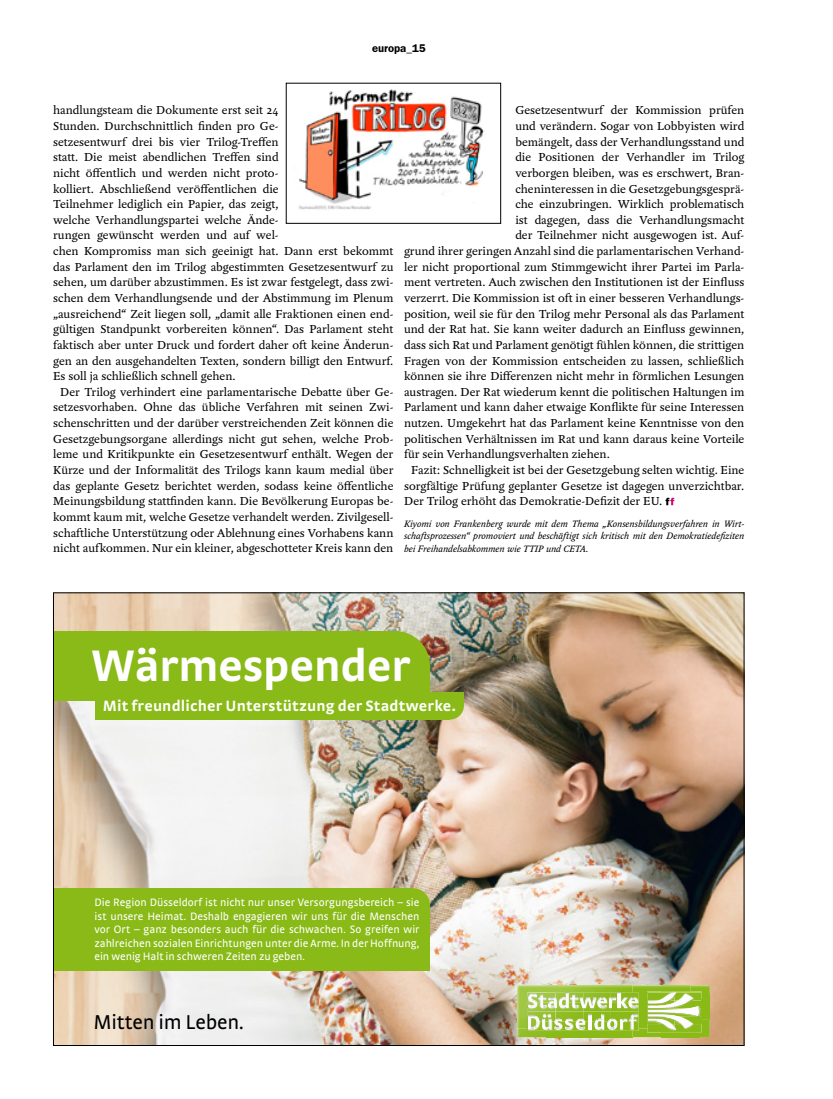
<style>
.page{position:relative;width:833px;height:1099px;background:#fff}
.page>*{position:absolute;margin:0;border:0;box-sizing:border-box;transform-origin:0 0}
.t1{font:700 46.5px "Strada TF";letter-spacing:-.01em;color:#fff}
.t2{font:21.12px "Strada TF";letter-spacing:-.01em;color:#000}
.t3{font:700 15.75px "Strada TF";letter-spacing:.01em;color:#fff}
.Fließtext_neu_10_201{font:12.5px/15.6px "Yoga OT";color:#000}
.t4{font:11.25px/13.6px "Strada TF";color:#fff;text-align:justify}
.Rubrik_rechts{font:600 11.25px "Franklin Gothic";color:#000}
.Fließtext_neu_10_201-2{font:italic 10px/12.5px "Yoga OT";color:#000;text-align:justify}
</style>
<div class="page">
<img style="left:55px;top:594px;width:687px;height:449px">
<img style="left:517px;top:985px;width:29px;height:7px">
<img style="left:546px;top:985px;width:115px;height:7px">
<img style="left:661px;top:985px;width:29px;height:6px">
<img style="left:690px;top:985px;width:19px;height:8px">
<img style="left:702px;top:993px;width:7px;height:26px">
<img style="left:702px;top:1019px;width:7px;height:18px">
<img style="left:648px;top:991px;width:53px;height:1px">
<svg style="left:517px;top:992px;width:185px;height:45px"></svg>
<div style="left:53px;top:905px;width:377px;height:65px;background:#89ba17"></div>
<div style="left:53px;top:888px;width:360px;height:34px;background:#89ba17"></div>
<div style="left:396px;top:888px;width:34px;height:34px;background:#89ba17;border-radius:50%"></div>
<div style="left:360px;top:631px;width:70px;height:69px;background:#89ba17;border-radius:50%"></div>
<div style="left:53px;top:631px;width:342px;height:69px;background:#89ba17"></div>
<div style="left:360px;top:665px;width:70px;height:35px;background:#89ba17"></div>
<div style="left:96px;top:692px;width:354px;height:27px;background:#89ba17"></div>
<div style="left:436px;top:692px;width:28px;height:27px;background:#89ba17;border-radius:50%"></div>
<div style="left:436px;top:692px;width:28px;height:13px;background:#89ba17"></div>
<svg style="left:665px;top:497px;width:9px;height:8px"></svg>
<img style="left:299px;top:89px;width:185px;height:121px">
<div style="left:286px;top:83px;width:215px;height:141px;border:1px solid #000"></div>
<p class="Rubrik_rechts" style="left:372px;top:41px;width:55px">europa_15</p>
<p class="Fließtext_neu_10_201" style="left:53px;top:103px;width:342px">handlungsteam die Dokumente erst seit 24<br>Stunden. Durchschnittlich finden pro Ge-<br>setzesentwurf drei bis vier Trilog-Treffen<br>statt. Die meist abendlichen Treffen sind<br>nicht öffentlich und werden nicht proto-<br>kolliert. Abschließend veröffentlichen die<br>Teilnehmer lediglich ein Papier, das zeigt,<br>welche Verhandlungspartei welche Ände-<br>rungen gewünscht werden und auf wel-<br>chen Kompromiss man sich geeinigt hat. Dann erst bekommt das Parlament den im Trilog abgestimmten Gesetzesentwurf zu sehen, um darüber abzustimmen. Es ist zwar festgelegt, dass zwi&shy;schen dem Verhandlungsende und der Abstimmung im Plenum „ausreichend“ Zeit liegen soll, „damit alle Fraktionen einen end&shy;gültigen Standpunkt vorbereiten können“. Das Parlament steht faktisch aber unter Druck und fordert daher oft keine Änderun&shy;gen an den ausgehandelten Texten, sondern billigt den Entwurf.<br>Es soll ja schließlich schnell gehen.</p>
<p class="Fließtext_neu_10_201" style="left:53px;top:384px;width:342px;text-align:center">Der Trilog verhindert eine parlamentarische Debatte über Ge&shy;setzesvorhaben. Ohne das übliche Verfahren mit seinen Zwi&shy;schenschritten und der darüber verstreichenden Zeit können die Gesetzgebungsorgane allerdings nicht gut sehen, welche Prob&shy;leme und Kritikpunkte ein Gesetzesentwurf enthält. Wegen der Kürze und der Informalität des Trilogs kann kaum medial über das geplante Gesetz berichtet werden, sodass keine öffentliche Meinungsbildung stattfinden kann. Die Bevölkerung Europas be&shy;kommt kaum mit, welche Gesetze verhandelt werden. Zivilgesell&shy;schaftliche Unterstützung oder Ablehnung eines Vorhabens kann nicht aufkommen. Nur ein kleiner, abgeschotteter Kreis kann den</p>
<p class="Fließtext_neu_10_201" style="left:515px;top:103px;width:230px">Gesetzesentwurf der Kommission prüfen</p>
<p class="Fließtext_neu_10_201" style="left:515px;top:118px;width:230px">und verändern. Sogar von Lobbyisten wird</p>
<p class="Fließtext_neu_10_201" style="left:515px;top:134px;width:230px">bemängelt, dass der Verhandlungsstand und</p>
<p class="Fließtext_neu_10_201" style="left:515px;top:150px;width:230px">die Positionen der Verhandler im Trilog</p>
<p class="Fließtext_neu_10_201" style="left:515px;top:165px;width:230px">verborgen bleiben, was es erschwert, Bran-</p>
<p class="Fließtext_neu_10_201" style="left:515px;top:181px;width:230px">cheninteressen in die Gesetzgebungsgesprä-</p>
<p class="Fließtext_neu_10_201" style="left:515px;top:197px;width:230px">che einzubringen. Wirklich problematisch</p>
<p class="Fließtext_neu_10_201" style="left:515px;top:212px;width:230px">ist dagegen, dass die Verhandlungsmacht</p>
<p class="Fließtext_neu_10_201" style="left:515px;top:228px;width:230px">der Teilnehmer nicht ausgewogen ist. Auf-</p>
<p class="Fließtext_neu_10_201" style="left:404px;top:243px;width:342px">grund ihrer geringen Anzahl sind die parlamentarischen Verhand-</p>
<p class="Fließtext_neu_10_201" style="left:404px;top:259px;width:342px">ler nicht proportional zum Stimmgewicht ihrer Partei im Parla-</p>
<p class="Fließtext_neu_10_201" style="left:404px;top:275px;width:342px">ment vertreten. Auch zwischen den Institutionen ist der Einfluss</p>
<p class="Fließtext_neu_10_201" style="left:404px;top:290px;width:342px">verzerrt. Die Kommission ist oft in einer besseren Verhandlungs-</p>
<p class="Fließtext_neu_10_201" style="left:404px;top:306px;width:342px">position, weil sie für den Trilog mehr Personal als das Parlament</p>
<p class="Fließtext_neu_10_201" style="left:404px;top:322px;width:342px">und der Rat hat. Sie kann weiter dadurch an Einfluss gewinnen,</p>
<p class="Fließtext_neu_10_201" style="left:404px;top:337px;width:342px">dass sich Rat und Parlament genötigt fühlen können, die strittigen</p>
<p class="Fließtext_neu_10_201" style="left:404px;top:353px;width:342px">Fragen von der Kommission entscheiden zu lassen, schließlich</p>
<p class="Fließtext_neu_10_201" style="left:404px;top:368px;width:342px">können sie ihre Differenzen nicht mehr in förmlichen Lesungen</p>
<p class="Fließtext_neu_10_201" style="left:404px;top:384px;width:342px">austragen. Der Rat wiederum kennt die politischen Haltungen im</p>
<p class="Fließtext_neu_10_201" style="left:404px;top:400px;width:342px">Parlament und kann daher etwaige Konflikte für seine Interessen</p>
<p class="Fließtext_neu_10_201" style="left:404px;top:415px;width:342px">nutzen. Umgekehrt hat das Parlament keine Kenntnisse von den</p>
<p class="Fließtext_neu_10_201" style="left:404px;top:431px;width:342px">politischen Verhältnissen im Rat und kann daraus keine Vorteile</p>
<p class="Fließtext_neu_10_201" style="left:404px;top:447px;width:207px">für sein Verhandlungsverhalten ziehen.</p>
<p class="Fließtext_neu_10_201" style="left:404px;top:462px;width:342px;text-align:justify;text-indent:7px">Fazit: Schnelligkeit ist bei der Gesetzgebung selten wichtig. Eine sorgfältige Prüfung geplanter Gesetze ist dagegen unverzichtbar.<br>Der Trilog erhöht das Demokratie-Defizit der EU.</p>
<p class="Fließtext_neu_10_201-2" style="left:404px;top:517px;width:342px">Kiyomi von Frankenberg wurde mit dem Thema „Konsensbildungsverfahren in Wirt&shy;schaftsprozessen“ promoviert und beschäftigt sich kritisch mit den Demokratiedefiziten bei Freihandelsabkommen wie TTIP und CETA.</p>
<p class="t1" style="left:91px;top:637px;width:320px">Wärmespender</p>
<p class="t3" style="left:103px;top:696px;width:354px">Mit freundlicher Unterstützung der Stadtwerke.</p>
<p class="t4" style="left:94px;top:895px;width:326px">Die Region Düsseldorf ist nicht nur unser Versorgungsbereich – sie ist unsere Heimat. Deshalb engagieren wir uns für die Menschen vor Ort – ganz besonders auch für die schwachen. So greifen wir zahlreichen sozialen Einrichtungen unter die Arme. In der Hoffnung, ein wenig Halt in schweren Zeiten zu geben.</p>
<p class="t2" style="left:94px;top:1010px;width:152px">Mitten im Leben.</p>
</div>
